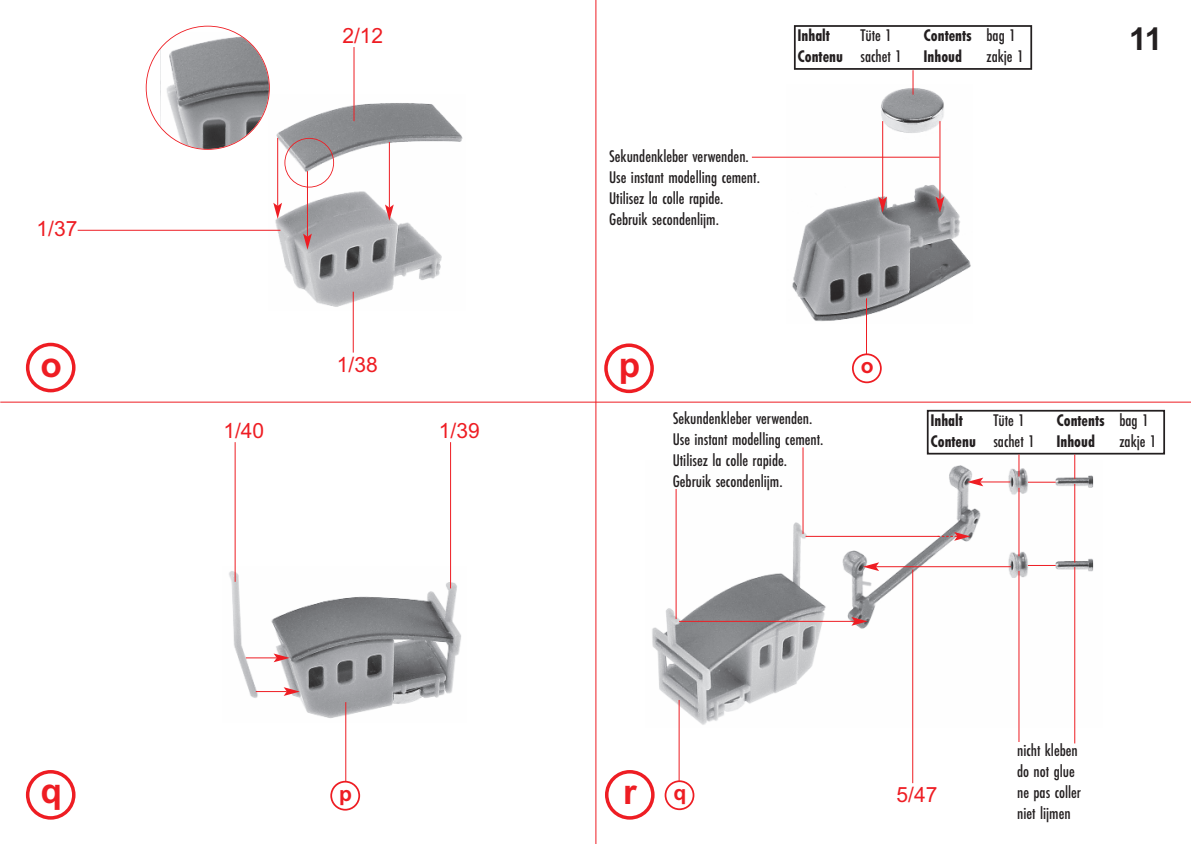
<style>
.page{position:relative;width:1191px;height:844px;background:#fff}
.page>*{position:absolute;margin:0;border:0;box-sizing:border-box;transform-origin:0 0}
.t1{font:700 35px "Arial";color:#ee1d23}
.t2{font:700 31.5px "Arial";color:#231f20}
.t3{font:21px "Arial";color:#ee1d23}
.t4{font:700 21px "Arial";color:#ee1d23}
.t5{font:17.5px/21px "Futura EF Medium Con";color:#231f20}
.t6{font:17.5px/21px "Futura EF Bold Con";color:#231f20}
.s1{font-family:"Futura EF Medium Con"}
.s2{font-size:21px}
</style>
<div class="page">
<img style="left:268px;top:94px;width:195px;height:216px">
<img style="left:786px;top:84px;width:185px;height:238px">
<img style="left:229px;top:566px;width:232px;height:156px">
<img style="left:652px;top:460px;width:442px;height:266px">
<hr style="left:595px;top:0;width:1px;height:843px;background:#ee1d23">
<hr style="left:0;top:401px;width:1191px;height:1px;background:#ee1d23">
<hr style="left:78px;top:230px;width:202px;height:1px;background:#ee1d23">
<hr style="left:752px;top:157px;width:187px;height:1px;background:#ee1d23">
<hr style="left:353px;top:291px;width:1px;height:61px;background:#ee1d23">
<hr style="left:866px;top:298px;width:1px;height:57px;background:#ee1d23">
<hr style="left:307px;top:171px;width:1px;height:65px;background:#ee1d23">
<svg style="left:303px;top:233px;width:9px;height:17px"></svg>
<hr style="left:389px;top:142px;width:1px;height:65px;background:#ee1d23">
<svg style="left:385px;top:204px;width:9px;height:17px"></svg>
<hr style="left:882px;top:121px;width:1px;height:78px;background:#ee1d23">
<svg style="left:878px;top:196px;width:9px;height:17px"></svg>
<hr style="left:939px;top:121px;width:1px;height:78px;background:#ee1d23">
<svg style="left:935px;top:196px;width:9px;height:17px"></svg>
<hr style="left:277px;top:138px;width:1px;height:68px;background:#ee1d23">
<svg style="left:273px;top:203px;width:9px;height:16px"></svg>
<div style="left:794px;top:25px;width:238px;height:45px;border:2px solid #231f20"></div>
<hr style="left:353px;top:47px;width:1px;height:74px;background:#ee1d23">
<hr style="left:235px;top:442px;width:1px;height:139px;background:#ee1d23">
<hr style="left:345px;top:702px;width:1px;height:79px;background:#ee1d23">
<hr style="left:678px;top:699px;width:1px;height:81px;background:#ee1d23">
<hr style="left:912px;top:569px;width:1px;height:214px;background:#ee1d23">
<hr style="left:675px;top:489px;width:1px;height:130px;background:#ee1d23">
<hr style="left:802px;top:447px;width:1px;height:87px;background:#ee1d23">
<hr style="left:450px;top:442px;width:1px;height:146px;background:#ee1d23">
<svg style="left:912px;top:70px;width:1px;height:25px"></svg>
<div style="left:927px;top:410px;width:238px;height:44px;border:2px solid #231f20"></div>
<svg style="left:1018px;top:454px;width:1px;height:22px"></svg>
<svg style="left:1074px;top:454px;width:1px;height:25px"></svg>
<hr style="left:1018px;top:487px;width:1px;height:69px;background:#ee1d23">
<hr style="left:1074px;top:484px;width:1px;height:78px;background:#ee1d23">
<hr style="left:1018px;top:570px;width:1px;height:171px;background:#ee1d23">
<hr style="left:1074px;top:567px;width:1px;height:176px;background:#ee1d23">
<hr style="left:246px;top:657px;width:31px;height:1px;background:#ee1d23">
<svg style="left:274px;top:653px;width:16px;height:9px"></svg>
<hr style="left:256px;top:691px;width:31px;height:1px;background:#ee1d23">
<svg style="left:284px;top:687px;width:16px;height:8px"></svg>
<svg style="left:937px;top:532px;width:33px;height:8px"></svg>
<hr style="left:805px;top:536px;width:134px;height:1px;background:#ee1d23">
<svg style="left:851px;top:616px;width:16px;height:9px"></svg>
<hr style="left:679px;top:620px;width:176px;height:1px;background:#ee1d23">
<hr style="left:980px;top:481px;width:30px;height:1px;background:#ee1d23">
<svg style="left:967px;top:477px;width:16px;height:9px"></svg>
<svg style="left:1028px;top:481px;width:27px;height:1px"></svg>
<hr style="left:876px;top:566px;width:135px;height:1px;background:#ee1d23">
<svg style="left:863px;top:562px;width:16px;height:9px"></svg>
<svg style="left:1028px;top:565px;width:27px;height:1px"></svg>
<img style="left:160px;top:33px;width:109px;height:116px">
<div style="left:146px;top:26px;width:124px;height:124px;border:2px solid #ee1d23;border-radius:50%"></div>
<div style="left:284px;top:138px;width:50px;height:49px;border:2px solid #ee1d23;border-radius:50%"></div>
<svg style="left:26px;top:342px;width:50px;height:50px"></svg>
<svg style="left:604px;top:343px;width:50px;height:50px"></svg>
<svg style="left:852px;top:353px;width:29px;height:30px"></svg>
<svg style="left:330px;top:780px;width:30px;height:30px"></svg>
<svg style="left:664px;top:780px;width:30px;height:29px"></svg>
<svg style="left:26px;top:770px;width:50px;height:49px"></svg>
<svg style="left:605px;top:770px;width:49px;height:49px"></svg>
<p class="t3" style="left:37px;top:216px;width:42px">1/37</p>
<p class="t3" style="left:342px;top:24px;width:42px">2/12</p>
<p class="t5" style="left:609px;top:146px;width:152px">Sekundenkleber verwenden.<br>Use instant modelling cement.<br>Utilisez la colle rapide.<br>Gebruik secondenlijm.</p>
<p class="t6" style="left:797px;top:26px;width:34px">Inhalt</p>
<p class="t5" style="left:860px;top:25px;width:33px">Tüte 1</p>
<p class="t6" style="left:923px;top:26px;width:94px">Contents <span class="s1">bag 1</span></p>
<h2 class="t2" style="left:1129px;top:20px;width:35px">11</h2>
<p class="t6" style="left:797px;top:47px;width:166px">Contenu <span class="s1">sachet 1</span> Inhoud</p>
<p class="t5" style="left:986px;top:46px;width:39px">zakje 1</p>
<p class="t3" style="left:337px;top:352px;width:42px">1/38</p>
<h1 class="t1" style="left:40px;top:344px;width:23px">o</h1>
<h1 class="t1" style="left:618px;top:344px;width:23px">p</h1>
<p class="t4" style="left:860px;top:354px;width:14px">o</p>
<p class="t3" style="left:223px;top:418px;width:42px">1/40</p>
<p class="t3" style="left:439px;top:418px;width:42px">1/39</p>
<p class="t5" style="left:672px;top:408px;width:152px">Sekundenkleber verwenden.<br>Use instant modelling cement.<br>Utilisez la colle rapide.<br>Gebruik secondenlijm.</p>
<p class="t6" style="left:930px;top:410px;width:220px;text-indent:126px">Contents <span class="s1">bag 1<br></span>Contenu <span class="s1">sachet 1</span> Inhoud</p>
<p class="t6" style="left:930px;top:410px;width:34px">Inhalt</p>
<p class="t5" style="left:993px;top:410px;width:33px">Tüte 1</p>
<p class="t5" style="left:1119px;top:431px;width:39px">zakje 1</p>
<h1 class="t1" style="left:40px;top:770px;width:23px">q</h1>
<p class="t4" style="left:339px;top:781px;width:14px">p</p>
<h1 class="t1" style="left:623px;top:771px;width:64px">r <span class="s2">q</span></h1>
<p class="t3" style="left:896px;top:782px;width:42px">5/47</p>
<p class="t5" style="left:1017px;top:740px;width:65px">nicht kleben do not glue ne pas coller niet lijmen</p>
</div>
